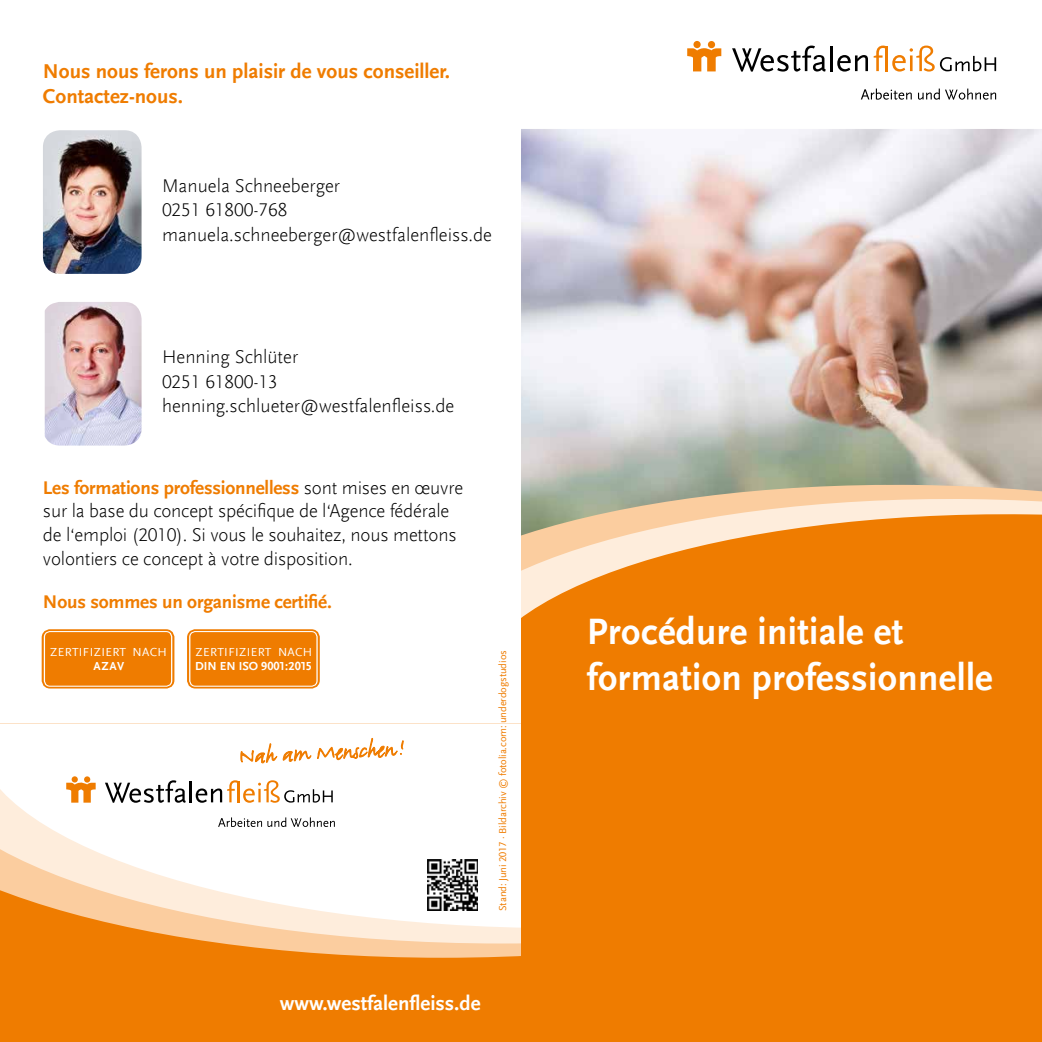
<style>
.page{position:relative;width:1042px;height:1042px;background:#fff}
.page>*{position:absolute;margin:0;border:0;box-sizing:border-box;transform-origin:0 0}
.t1{font:700 38.5px/46.2px "Scala Sans Offc";letter-spacing:.01em;color:#fff}
.t2{font:700 21px/24.5px "Scala Sans Offc";color:#ef7c00}
.t3{font:700 21px "Scala Sans Offc";color:#fff}
.t4{font:300 19.25px/24.5px "Scala Sans Offc";color:#000}
.t5{font:700 19.25px "Scala Sans Offc";letter-spacing:-.01em;color:#ef7c00}
.t6{font:12.25px "Scala Sans Offc";letter-spacing:.03em;color:#fff}
.t7{font:700 12.25px "Scala Sans Offc";color:#fff}
.t8{font:10.5px "Scala Sans Offc";letter-spacing:-.01em;color:#ef7c00}
.s1{font-weight:700;color:#ef7c00}
</style>
<div class="page">
<img style="left:521px;top:129px;width:521px;height:352px">
<div style="left:0;top:785px;width:521px;height:257px;background:#ef7c00"></div>
<svg style="left:220px;top:943px;width:301px;height:15px;fill:#fbcd9f"></svg>
<svg style="left:132px;top:928px;width:389px;height:15px;background:#fbd3aa"></svg>
<svg style="left:0;top:751px;width:521px;height:177px;fill:#fff"></svg>
<svg style="left:66px;top:776px;width:30px;height:26px"></svg>
<svg style="left:105px;top:780px;width:81px;height:23px"></svg>
<hr style="left:190px;top:780px;width:2px;height:22px;background:#000">
<svg style="left:196px;top:780px;width:137px;height:23px"></svg>
<svg style="left:218px;top:817px;width:117px;height:10px"></svg>
<svg style="left:241px;top:737px;width:163px;height:26px"></svg>
<svg style="left:425px;top:856px;width:56px;height:58px"></svg>
<img style="left:428px;top:860px;width:50px;height:50px">
<svg style="left:687px;top:45px;width:34px;height:26px"></svg>
<div style="left:693px;top:41px;width:7px;height:7px;background:#ef7c00;border-radius:50%"></div>
<div style="left:708px;top:41px;width:7px;height:7px;background:#ef7c00;border-radius:50%"></div>
<svg style="left:732px;top:46px;width:94px;height:26px"></svg>
<hr style="left:830px;top:46px;width:3px;height:25px;background:#000">
<svg style="left:837px;top:46px;width:49px;height:26px"></svg>
<hr style="left:885px;top:46px;width:3px;height:25px;background:#ef7c00">
<svg style="left:892px;top:46px;width:42px;height:26px"></svg>
<svg style="left:940px;top:56px;width:56px;height:15px"></svg>
<svg style="left:861px;top:89px;width:51px;height:11px"></svg>
<svg style="left:918px;top:89px;width:78px;height:11px"></svg>
<img style="left:43px;top:130px;width:99px;height:144px">
<img style="left:45px;top:302px;width:97px;height:143px">
<svg style="left:521px;top:481px;width:521px;height:14px;background:#bfb69b"></svg>
<svg style="left:521px;top:495px;width:521px;height:15px;background:#e2ccad"></svg>
<svg style="left:521px;top:510px;width:521px;height:120px;background:#f09532"></svg>
<div style="left:521px;top:630px;width:521px;height:412px;background:#ef7c00"></div>
<div style="left:187px;top:629px;width:133px;height:59px;border:7px solid #ef7c00;border-radius:5px"></div>
<div style="left:189px;top:631px;width:129px;height:56px;border:3px solid #fff;border-radius:5px"></div>
<div style="left:190px;top:632px;width:126px;height:53px;background:#ef7c00;border-radius:5px"></div>
<div style="left:42px;top:629px;width:132px;height:59px;border:7px solid #ef7c00;border-radius:5px"></div>
<div style="left:44px;top:631px;width:128px;height:56px;border:3px solid #fff;border-radius:5px"></div>
<div style="left:45px;top:632px;width:126px;height:53px;background:#ef7c00;border-radius:5px"></div>
<p class="t2" style="left:43px;top:60px;width:409px">Nous nous ferons un plaisir de vous conseiller.<br>Contactez-nous.</p>
<p class="t4" style="left:162px;top:173px;width:331px">Manuela Schneeberger<br>0251 61800-768 manuela.schneeberger@westfalenfleiss.de</p>
<p class="t4" style="left:162px;top:345px;width:294px">Henning Schlüter<br>0251 61800-13 henning.schlueter@westfalenfleiss.de</p>
<p class="t4" style="left:43px;top:476px;width:422px;line-height:23.6px"><span class="s1">Les formations professionnelless</span> sont mises en œuvre sur la base du concept spécifique de l‘Agence fédérale de l‘emploi (2010). Si vous le souhaitez, nous mettons volontiers ce concept à votre disposition.</p>
<p class="t5" style="left:43px;top:591px;width:290px">Nous sommes un organisme certifié.</p>
<p class="t6" style="left:50px;top:646px;width:118px">ZERTIFIZIERT NACH</p>
<p class="t7" style="left:93px;top:659px;width:32px">AZAV</p>
<p class="t6" style="left:196px;top:646px;width:118px">ZERTIFIZIERT NACH</p>
<p class="t7" style="left:195px;top:659px;width:118px">DIN EN ISO 9001:2015</p>
<p class="t8" style="left:497px;top:911px;width:262px;rotate:-90deg">Stand: Juni 2017 · Bildarchiv © fotolia.com: underdogstudios</p>
<p class="t3" style="left:280px;top:991px;width:202px">www.westfalenfleiss.de</p>
<h1 class="t1" style="left:587px;top:608px;width:407px">Procédure initiale et formation professionnelle</h1>
</div>
